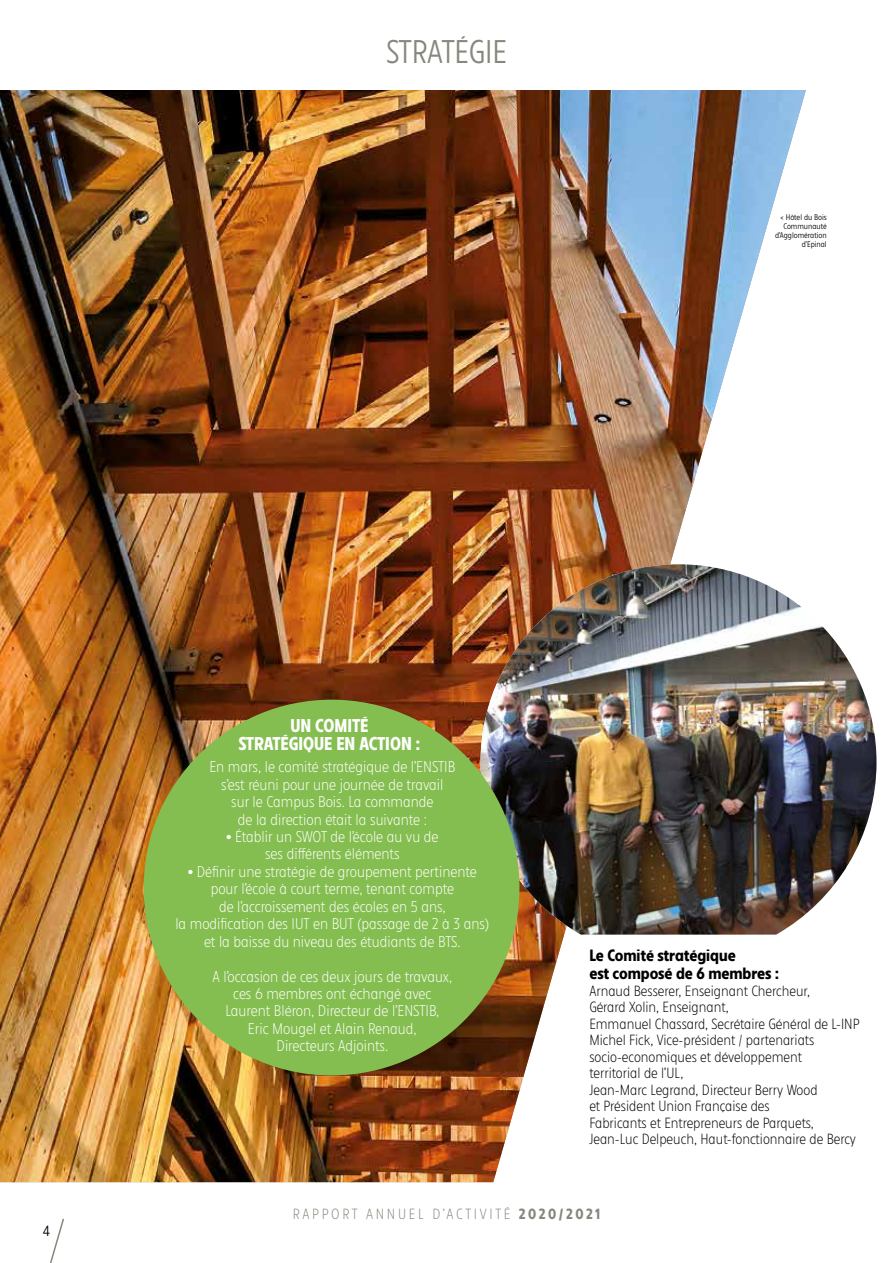
<style>
.page{position:relative;width:893px;height:1263px;background:#fff}
.page>*{position:absolute;margin:0;border:0;box-sizing:border-box;transform-origin:0 0}
.t1{font:600 30px "INTERMARCHE";color:#84897c}
.t2{font:700 16.95px/18.6px "INTERMARCHE";color:#fff;text-align:center}
.t3{font:700 15px/18px "INTERMARCHE";color:#000}
.t4{font:300 14.25px/17.4px "INTERMARCHE";color:#fff;text-align:center}
.t5{font:300 13.5px/16.5px "INTERMARCHE";color:#000}
.t6{font:300 13.5px "INTERMARCHE";letter-spacing:.2em;color:#84897c}
.t7{font:600 13.5px "INTERMARCHE";color:#000}
.t8{font:600 7.5px/9px "INTERMARCHE";color:#000;text-align:right}
.s1{font-family:"Gilroy";font-weight:800}
.s2{font-weight:700}
</style>
<div class="page">
<svg style="left:50px;top:1218px;width:14px;height:45px"></svg>
<img style="left:0;top:90px;width:806px;height:1092px">
<div style="left:480px;top:564px;width:396px;height:396px;background:#fff;border-radius:50%"></div>
<img style="left:480px;top:564px;width:396px;height:371px">
<div style="left:144px;top:700px;width:375px;height:375px;background:#85be50;border-radius:50%"></div>
<h1 class="t1" style="left:386px;top:35px;width:122px">STRATÉGIE</h1>
<p class="t8" style="left:775px;top:213px;width:53px">&lt; Hôtel du Bois<br>Communauté d’Agglomération d’Epinal</p>
<p class="t7" style="left:43px;top:1223px;width:8px">4</p>
<p class="t2" style="left:239px;top:717px;width:183px">UN COMITÉ<br>STRATÉGIQUE EN ACTION :</p>
<p class="t4" style="left:209px;top:759px;width:247px">En mars, le comité stratégique de l’ENSTIB s’est réuni pour une journée de travail<br>sur le Campus Bois. La commande<br>de la direction était la suivante :</p>
<p class="t4" style="left:226px;top:828px;width:214px"><span class="s1">•</span> Établir un SWOT de l’école au vu de ses différents éléments</p>
<p class="t4" style="left:175px;top:863px;width:316px"><span class="s1">•</span> Définir une stratégie de groupement pertinente pour l’école à court terme, tenant compte<br>de l’accroissement des écoles en 5 ans,<br>la modification des IUT en BUT (passage de 2 à 3 ans) et la baisse du niveau des étudiants de BTS.</p>
<p class="t4" style="left:212px;top:968px;width:241px">A l’occasion de ces deux jours de travaux, ces 6 membres ont échangé avec<br>Laurent Bléron, Directeur de l’ENSTIB,<br>Eric Mougel et Alain Renaud,<br>Directeurs Adjoints.</p>
<p class="t3" style="left:589px;top:947px;width:191px">Le Comité stratégique<br>est composé de 6 membres :</p>
<p class="t5" style="left:589px;top:983px;width:272px">Arnaud Besserer, Enseignant Chercheur,<br>Gérard Xolin, Enseignant,<br>Emmanuel Chassard, Secrétaire Général de L-INP Michel Fick, Vice-président / partenariats socio-economiques et développement<br>territorial de l’UL,<br>Jean-Marc Legrand, Directeur Berry Wood<br>et Président Union Française des<br>Fabricants et Entrepreneurs de Parquets, Jean-Luc Delpeuch, Haut-fonctionnaire de Bercy</p>
<p class="t6" style="left:293px;top:1207px;width:309px">RAPPORT ANNUEL D’ACTIVITÉ <span class="s2">2020/2021</span></p>
</div>
